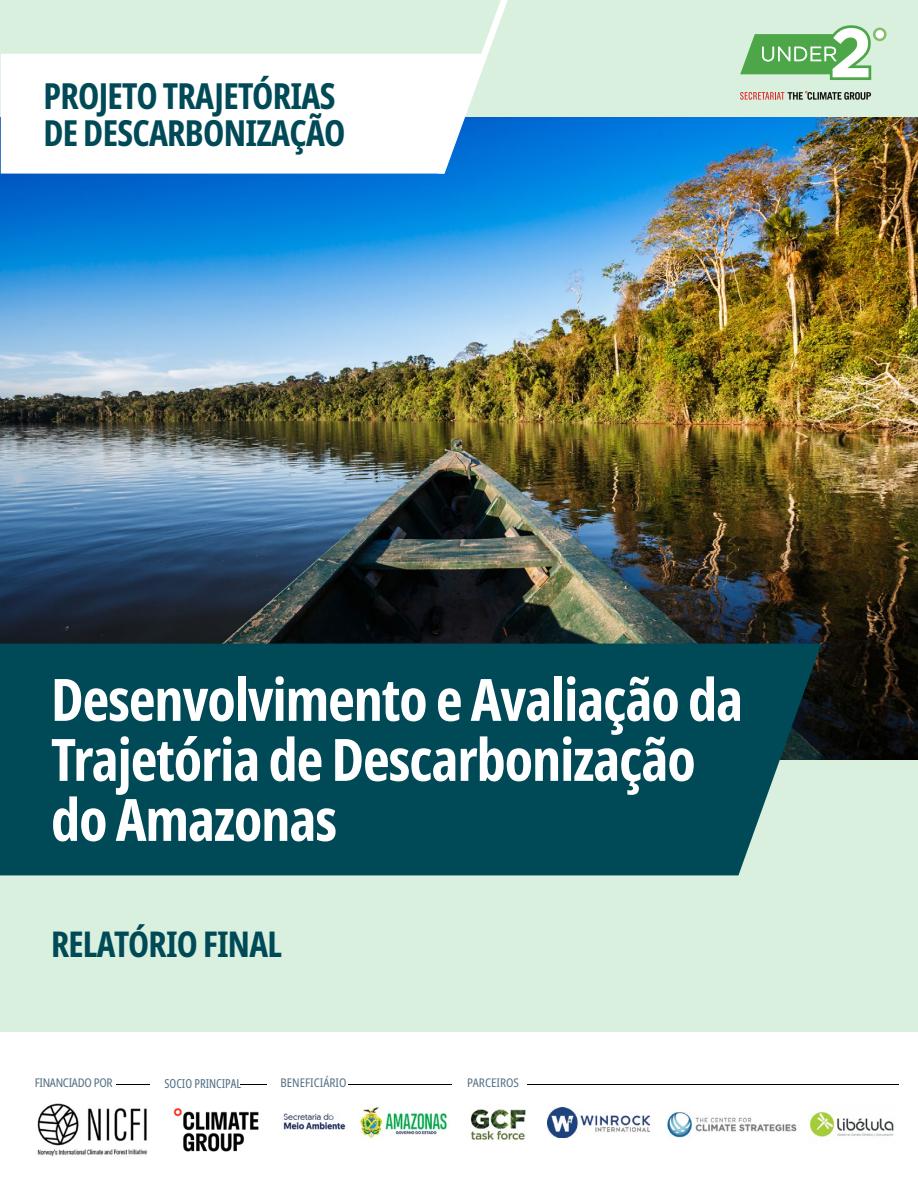
<style>
.page{position:relative;width:918px;height:1188px;background:#fff}
.page>*{position:absolute;margin:0;border:0;box-sizing:border-box;transform-origin:0 0}
.t1{font:700 extra-condensed 58.5px/60px "Noto Sans";letter-spacing:-.02em;color:#fff}
.t2{font:700 extra-condensed 36px/37.5px "Noto Sans";letter-spacing:-.02em;color:#004a57}
.t3{font:700 extra-condensed 35.55px "Noto Sans";letter-spacing:-.02em;color:#004a57}
.t4{font:extra-condensed 12.45px "Noto Sans";color:#567185}
.t5{font:condensed 12px "Noto Sans";color:#567185}
.t6{font:condensed 12px "Noto Sans";letter-spacing:-.025em;color:#567185}
</style>
<div class="page">
<div style="left:0;top:0;width:918px;height:1032px;background:#d9f0de"></div>
<img style="left:0;top:117px;width:918px;height:643px">
<div style="left:1px;top:54px;width:437px;height:120px;background:#fff"></div>
<svg style="left:438px;top:0;width:70px;height:174px"></svg>
<svg style="left:740px;top:25px;width:147px;height:55px"></svg>
<svg style="left:740px;top:91px;width:131px;height:9px"></svg>
<div style="left:0;top:644px;width:821px;height:231px;background:#004957"></div>
<img style="left:283px;top:1106px;width:165px;height:33px">
<hr style="left:116px;top:1084px;width:33px;height:1px;background:#000101">
<svg style="left:240px;top:1084px;width:27px;height:1px"></svg>
<img style="left:37px;top:1103px;width:110px;height:53px">
<hr style="left:527px;top:1084px;width:372px;height:1px;background:#000101">
<hr style="left:348px;top:1084px;width:104px;height:1px;background:#000101">
<img style="left:470px;top:1109px;width:56px;height:31px">
<img style="left:548px;top:1108px;width:102px;height:30px">
<img style="left:667px;top:1112px;width:130px;height:26px">
<img style="left:173px;top:1108px;width:86px;height:44px">
<img style="left:809px;top:1111px;width:85px;height:27px">
<p class="t2" style="left:44px;top:77px;width:304px">PROJETO TRAJETÓRIAS<br>DE DESCARBONIZAÇÃO</p>
<p class="t1" style="left:51px;top:670px;width:694px">Desenvolvimento e Avaliação da<br>Trajetória de Descarbonização do Amazonas</p>
<p class="t3" style="left:51px;top:919px;width:232px">RELATÓRIO FINAL</p>
<p class="t6" style="left:35px;top:1075px;width:79px">FINANCIADO POR</p>
<p class="t4" style="left:164px;top:1075px;width:78px">SOCIO PRINCIPAL</p>
<p class="t5" style="left:281px;top:1075px;width:68px">BENEFICIÁRIO</p>
<p class="t5" style="left:467px;top:1075px;width:53px">PARCEIROS</p>
</div>
